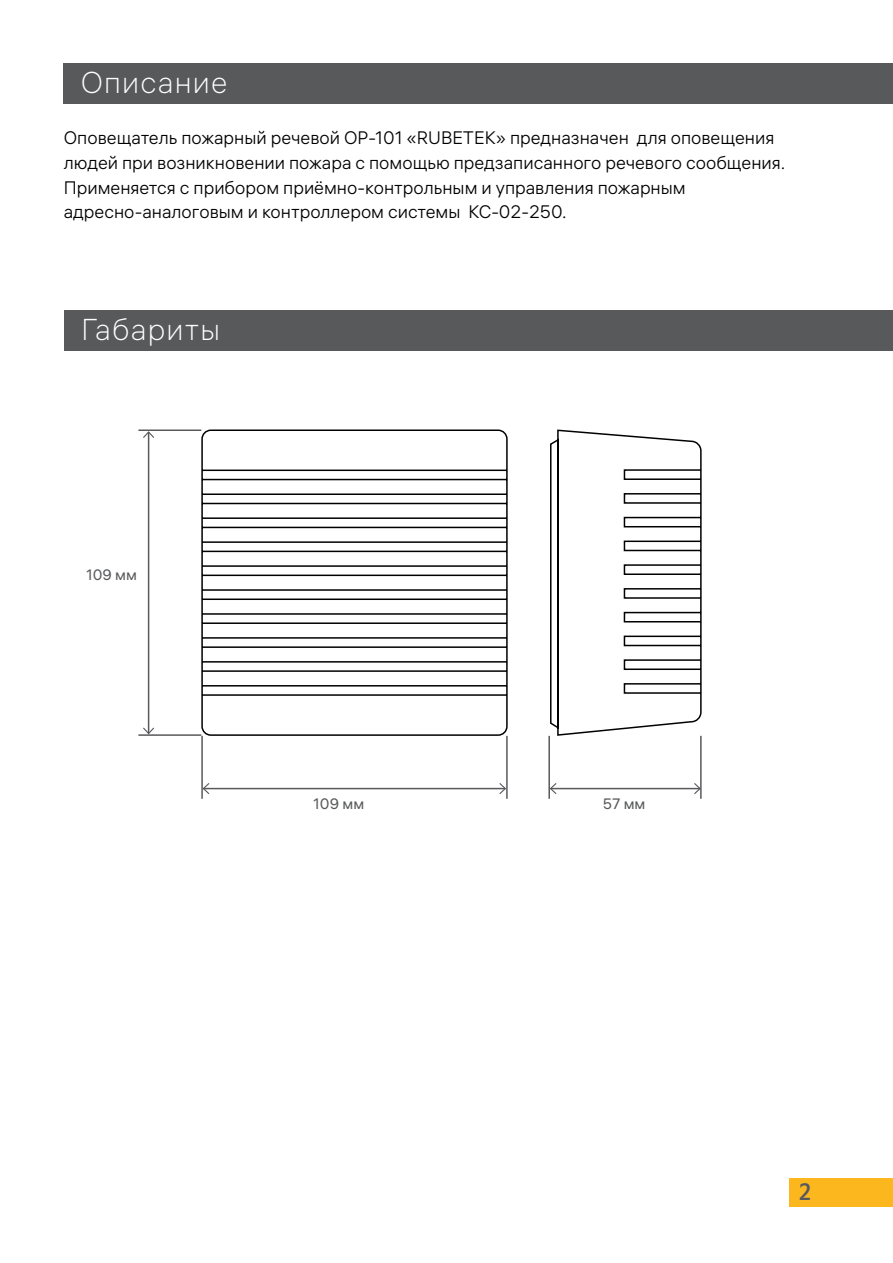
<style>
.page{position:relative;width:893px;height:1263px;background:#fff}
.page>*{position:absolute;margin:0;border:0;box-sizing:border-box;transform-origin:0 0}
.t1{font:30px "ALS Hauss VF";letter-spacing:.04em;color:#fff}
.t2{font:semi-condensed 24px "ALS Direct";color:#58595b}
.t3{font:18px/24.6px "ALS Hauss VF";color:#000}
.t4{font:15px "ALS Hauss VF";color:#58595b}
</style>
<div class="page">
<div style="left:64px;top:64px;width:829px;height:40px;background:#58595b"></div>
<div style="left:65px;top:310px;width:828px;height:41px;background:#58595b"></div>
<svg style="left:201px;top:429px;width:501px;height:307px"></svg>
<hr style="left:138px;top:429px;width:63px;height:2px;background:#59595c">
<hr style="left:138px;top:734px;width:63px;height:2px;background:#59595c">
<svg style="left:142px;top:431px;width:13px;height:304px"></svg>
<hr style="left:201px;top:736px;width:2px;height:63px;background:#59595c">
<hr style="left:548px;top:736px;width:2px;height:63px;background:#59595c">
<hr style="left:506px;top:736px;width:2px;height:63px;background:#59595c">
<hr style="left:700px;top:736px;width:2px;height:63px;background:#59595c">
<svg style="left:202px;top:782px;width:305px;height:13px"></svg>
<svg style="left:550px;top:782px;width:152px;height:13px"></svg>
<div style="left:790px;top:1178px;width:103px;height:28px;background:#fdb71e"></div>
<h1 class="t1" style="left:81px;top:64px;width:148px">Описание</h1>
<p class="t3" style="left:64px;top:126px;width:723px">Оповещатель пожарный речевой ОР-101 «RUBETEK» предназначен для оповещения людей при возникновении пожара с помощью предзаписанного речевого сообщения.<br>Применяется с прибором приёмно-контрольным и управления пожарным адресно-аналоговым и контроллером системы КС-02-250.</p>
<h1 class="t1" style="left:82px;top:311px;width:140px">Габариты</h1>
<p class="t4" style="left:86px;top:566px;width:52px">109 мм</p>
<p class="t4" style="left:313px;top:794px;width:52px">109 мм</p>
<p class="t4" style="left:603px;top:794px;width:44px">57 мм</p>
<h2 class="t2" style="left:798px;top:1178px;width:14px">2</h2>
</div>
